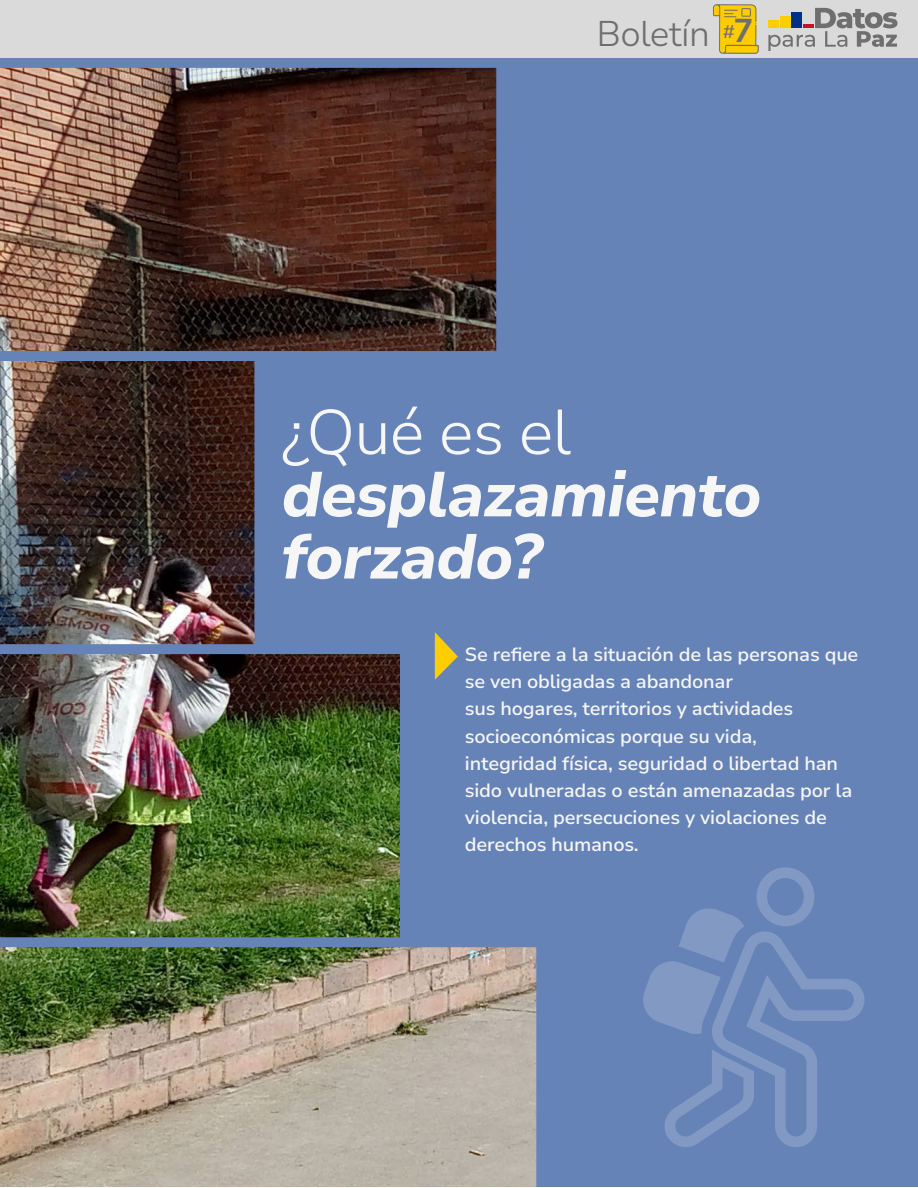
<style>
.page{position:relative;width:918px;height:1188px;background:#fff}
.page>*{position:absolute;margin:0;border:0;box-sizing:border-box;transform-origin:0 0}
.t1{font:italic 800 63.15px/62.2px "Nunito Sans 10 pt";letter-spacing:-.02em;color:#f6f6f6}
.t2{font:300 63.15px "Nunito Sans 10 pt";letter-spacing:-.02em;color:#f6f6f6}
.t3{font:300 35.55px "Nunito Sans 10 pt";letter-spacing:-.02em;color:#6e6e6e}
.t4{font:600 19.2px/27.2px "Nunito Sans 10 pt";letter-spacing:-.01em;color:#f6f6f6}
.s1{font-weight:700;font-size:33px;color:#706f6f}
</style>
<div class="page">
<div style="left:290px;top:62px;width:628px;height:1125px;background:#6683b7"></div>
<svg style="left:643px;top:867px;width:222px;height:280px"></svg>
<div style="left:0;top:0;width:918px;height:57px;background:#dadada"></div>
<svg style="left:768px;top:8px;width:129px;height:43px"></svg>
<svg style="left:713px;top:4px;width:46px;height:50px;background:#e5c131"></svg>
<img style="left:0;top:68px;width:536px;height:1119px">
<h2 class="t3" style="left:596px;top:9px;width:159px">Boletín <sup>#</sup><span class="s1">7</span></h2>
<h1 class="t2" style="left:281px;top:388px;width:291px">¿Qué es el</h1>
<h1 class="t1" style="left:281px;top:461px;width:482px">desplazamiento forzado?</h1>
<p class="t4" style="left:465px;top:640px;width:395px">Se refiere a la situación de las personas que se ven obligadas a abandonar<br>sus hogares, territorios y actividades socioeconómicas porque su vida,<br>integridad física, seguridad o libertad han sido vulneradas o están amenazadas por la violencia, persecuciones y violaciones de derechos humanos.</p>
</div>
